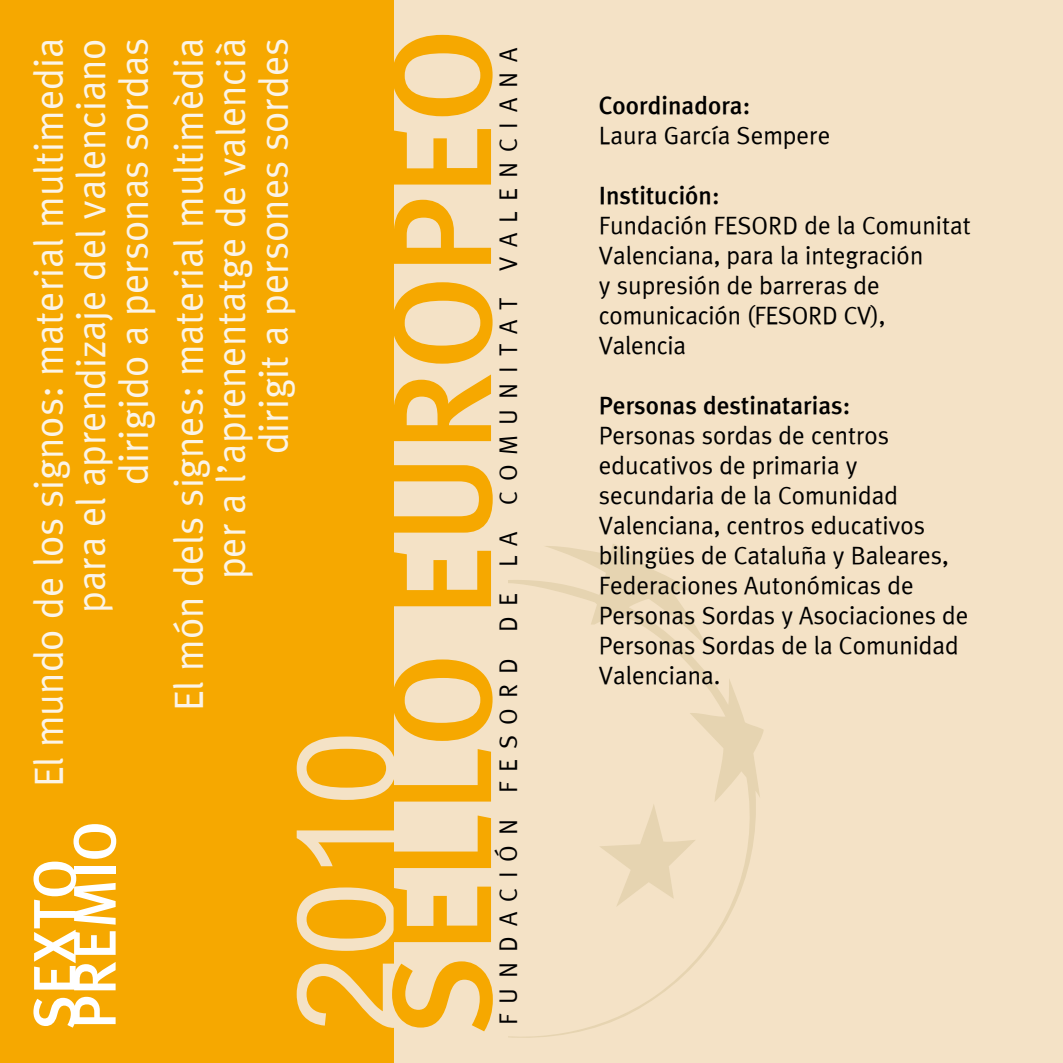
<style>
.page{position:relative;width:1063px;height:1063px;background:#fff}
.page>*{position:absolute;margin:0;border:0;box-sizing:border-box;transform-origin:0 0}
.t1{font:140.75px "Meta Plus Medium Roman";color:#f6a800}
.t2{font:135.75px "Arial";color:#f4e2c6}
.t3{font:60px "Meta Plus Medium Roman";color:#fff}
.t4{font:40px/42.5px "Meta Plus Normal Roman";color:#fbf4e8;text-align:right}
.t5{font:25px/30px "Meta Plus Normal Roman";color:#000}
.t6{font:25px "Meta Plus Medium Roman";color:#000}
.t7{font:25px "Meta Plus Normal Roman";letter-spacing:.4em;color:#000}
</style>
<div class="page">
<div style="left:286px;top:0;width:777px;height:1063px;background:#f4e2c6"></div>
<svg style="left:508px;top:544px;width:256px;height:494px"></svg>
<svg style="left:599px;top:804px;width:97px;height:103px"></svg>
<div style="left:0;top:0;width:394px;height:1063px;background:#f6a800"></div>
<h3 class="t4" style="left:27px;top:787px;width:751px;rotate:-90deg">El mundo de los signos: material multimedia para el aprendizaje del valenciano<br>dirigido a personas sordas</h3>
<h3 class="t4" style="left:167px;top:711px;width:675px;rotate:-90deg">El món dels signes: material multimèdia per a l’aprenentatge de valencià<br>dirigit a persones sordes</h3>
<h1 class="t1" style="left:361px;top:1035px;width:1008px;rotate:-90deg">SELLO EUROPEO</h1>
<p class="t7" style="left:494px;top:1025px;width:979px;rotate:-90deg">Fundación FESORD de la Comunitat Valenciana</p>
<h2 class="t2" style="left:258px;top:1032px;width:303px;rotate:-90deg">2010</h2>
<h3 class="t3" style="left:60px;top:1029px;width:209px;rotate:-90deg">PREMIO</h3>
<h3 class="t3" style="left:20px;top:1029px;width:172px;rotate:-90deg">SEXTO</h3>
<p class="t6" style="left:599px;top:91px;width:153px">Coordinadora:</p>
<p class="t5" style="left:599px;top:120px;width:233px">Laura García Sempere</p>
<p class="t6" style="left:599px;top:181px;width:122px">Institución:</p>
<p class="t5" style="left:599px;top:210px;width:373px">Fundación FESORD de la Comunitat<br>Valenciana, para la integración<br>y supresión de barreras de comunicación (FESORD CV),<br>Valencia</p>
<p class="t6" style="left:599px;top:391px;width:253px">Personas destinatarias:</p>
<p class="t5" style="left:599px;top:420px;width:371px">Personas sordas de centros educativos de primaria y secundaria de la Comunidad<br>Valenciana, centros educativos bilingües de Cataluña y Baleares,<br>Federaciones Autonómicas de<br>Personas Sordas y Asociaciones de<br>Personas Sordas de la Comunidad<br>Valenciana.</p>
</div>
